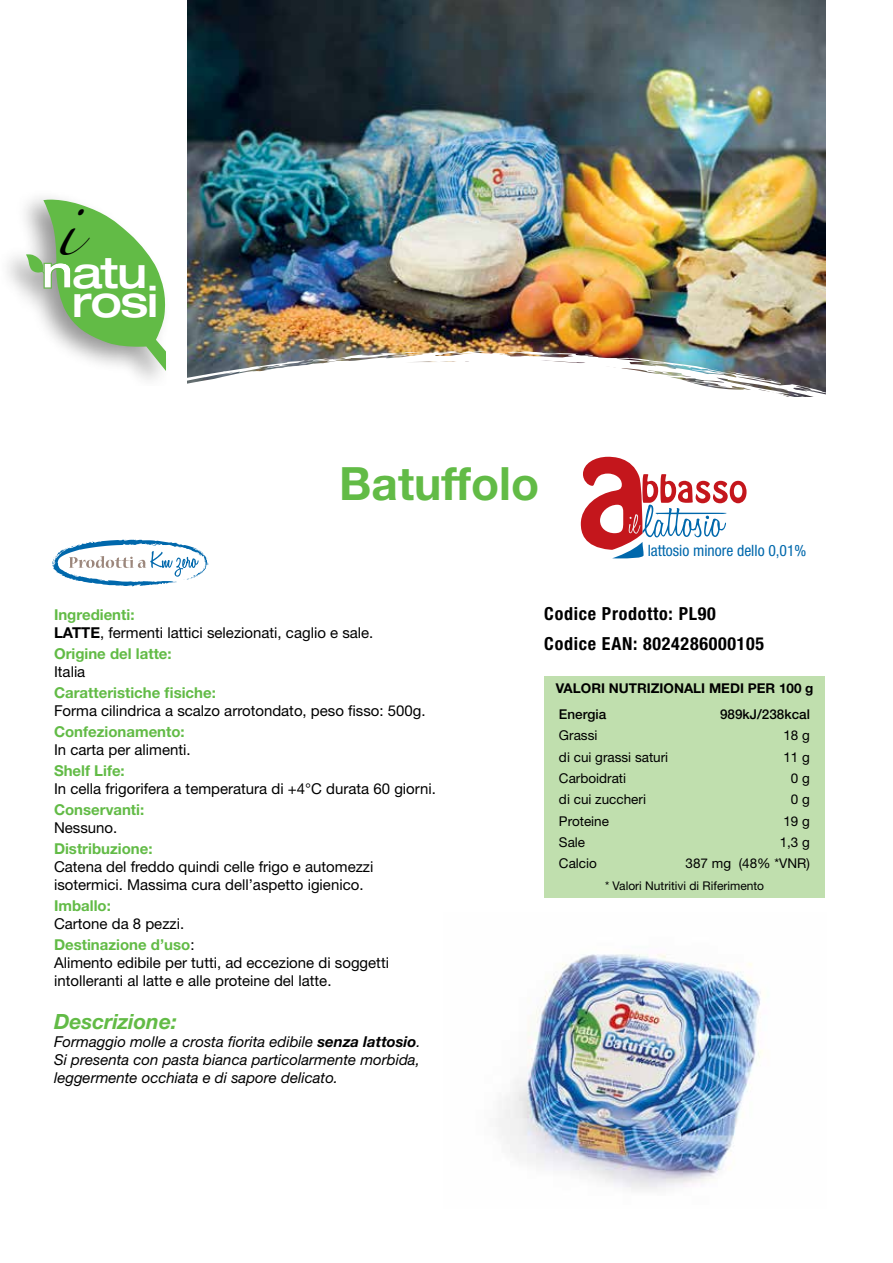
<style>
.page{position:relative;width:893px;height:1263px;background:#fff}
.page>*{position:absolute;margin:0;border:0;box-sizing:border-box;transform-origin:0 0}
.t1{font:49.95px "Zapfino";color:#000}
.t2{font:700 45.9px "Helvetica Neue LT";color:#62bb46}
.t3{font:500 expanded 43.05px "Helvetica Neue LT";letter-spacing:-.03em;color:#fff}
.t4{font:italic 700 21px "Helvetica Neue LT";color:#62bb46}
.t5{font:700 condensed 18px/30px "Helvetica Neue LT";letter-spacing:.04em;color:#000}
.t6{font:condensed 15.6px "Helvetica Neue LT";color:#0068ac}
.t7{font:15px/18px "Helvetica Neue LT";color:#000}
.t8{font:italic 15px/18px "Helvetica Neue LT";color:#000;text-align:justify}
.t9{font:700 15px "Helvetica Neue LT";color:#62bb46}
.t10{font:700 15px "Helvetica Neue LT";color:#000}
.t11{font:13.5px "Helvetica Neue LT";color:#000}
.t12{font:700 13.5px "Helvetica Neue LT";color:#000}
.t13{font:500 13.5px "Helvetica Neue LT";color:#000}
.t14{font:12px "Helvetica Neue LT";color:#000}
.s1{font-weight:700;color:#62bb46}
.s2{font-weight:700}
</style>
<div class="page">
<img style="left:498px;top:954px;width:265px;height:236px">
<img style="left:187px;top:0;width:638px;height:351px">
<svg style="left:187px;top:351px;width:639px;height:106px"></svg>
<svg style="left:710px;top:368px;width:8px;height:2px"></svg>
<svg style="left:725px;top:371px;width:36px;height:22px"></svg>
<svg style="left:690px;top:380px;width:24px;height:4px"></svg>
<svg style="left:663px;top:368px;width:16px;height:6px"></svg>
<svg style="left:511px;top:351px;width:9px;height:4px"></svg>
<svg style="left:556px;top:370px;width:17px;height:1px"></svg>
<svg style="left:187px;top:357px;width:260px;height:48px"></svg>
<svg style="left:581px;top:457px;width:165px;height:101px"></svg>
<div style="left:544px;top:676px;width:281px;height:221px;background:#c0dfae"></div>
<div style="left:0;top:189px;width:172px;height:197px;background:#000;opacity:.41"></div>
<svg style="left:26px;top:200px;width:140px;height:171px"></svg>
<svg style="left:52px;top:540px;width:157px;height:47px"></svg>
<h1 class="t1" style="left:55px;top:209px;width:24px">i</h1>
<h3 class="t3" style="left:72px;top:246px;width:76px">atu</h3>
<h3 class="t3" style="left:72px;top:275px;width:87px">rosi</h3>
<h2 class="t2" style="left:339px;top:455px;width:201px">Batuffolo</h2>
<p class="t6" style="left:648px;top:542px;width:160px">lattosio minore dello 0,01%</p>
<p class="t9" style="left:54px;top:605px;width:82px">Ingredienti:</p>
<p class="t10" style="left:54px;top:623px;width:10px">LATTE</p>
<p class="t7" style="left:100px;top:623px;width:275px">, fermenti lattici selezionati, caglio e sale.</p>
<p class="t9" style="left:54px;top:644px;width:119px">Origine del latte:</p>
<p class="t7" style="left:54px;top:662px;width:33px">Italia</p>
<p class="t9" style="left:54px;top:683px;width:163px">Caratteristiche fisiche:</p>
<p class="t7" style="left:54px;top:701px;width:373px">Forma cilindrica a scalzo arrotondato, peso fisso: 500g.</p>
<p class="t9" style="left:54px;top:722px;width:132px">Confezionamento:</p>
<p class="t7" style="left:54px;top:740px;width:138px">In carta per alimenti.</p>
<p class="t9" style="left:54px;top:761px;width:72px">Shelf Life:</p>
<p class="t7" style="left:54px;top:779px;width:383px">In cella frigorifera a temperatura di +4°C durata 60 giorni.</p>
<p class="t9" style="left:54px;top:800px;width:92px">Conservanti:</p>
<p class="t7" style="left:54px;top:818px;width:65px">Nessuno.</p>
<p class="t9" style="left:54px;top:839px;width:100px">Distribuzione:</p>
<p class="t7" style="left:54px;top:857px;width:321px">Catena del freddo quindi celle frigo e automezzi isotermici. Massima cura dell’aspetto igienico.</p>
<p class="t9" style="left:54px;top:896px;width:58px">Imballo:</p>
<p class="t7" style="left:54px;top:913px;width:142px;line-height:21px">Cartone da 8 pezzi.<br><span class="s1">Destinazione d’uso</span>:</p>
<p class="t7" style="left:54px;top:953px;width:337px">Alimento edibile per tutti, ad eccezione di soggetti intolleranti al latte e alle proteine del latte.</p>
<h3 class="t4" style="left:54px;top:1009px;width:124px">Descrizione:</h3>
<p class="t8" style="left:54px;top:1032px;width:368px">Formaggio molle a crosta fiorita edibile <span class="s2">senza lattosio</span>.<br>Si presenta con pasta bianca particolarmente morbida, leggermente occhiata e di sapore delicato.</p>
<p class="t5" style="left:544px;top:598px;width:221px">Codice Prodotto: PL90<br>Codice EAN: 8024286000105</p>
<p class="t12" style="left:556px;top:680px;width:259px">Valori nutrizionali medi per 100 g</p>
<p class="t13" style="left:559px;top:706px;width:49px">Energia</p>
<p class="t13" style="left:720px;top:706px;width:91px">989kJ/238kcal</p>
<p class="t11" style="left:559px;top:728px;width:40px">Grassi</p>
<p class="t11" style="left:783px;top:728px;width:28px">18 g</p>
<p class="t11" style="left:559px;top:749px;width:111px">di cui grassi saturi</p>
<p class="t11" style="left:783px;top:749px;width:28px">11 g</p>
<p class="t11" style="left:559px;top:770px;width:69px">Carboidrati</p>
<p class="t11" style="left:791px;top:770px;width:21px">0 g</p>
<p class="t11" style="left:559px;top:791px;width:88px">di cui zuccheri</p>
<p class="t11" style="left:791px;top:791px;width:21px">0 g</p>
<p class="t11" style="left:559px;top:813px;width:52px">Proteine</p>
<p class="t11" style="left:783px;top:813px;width:28px">19 g</p>
<p class="t11" style="left:559px;top:834px;width:28px">Sale</p>
<p class="t11" style="left:780px;top:834px;width:32px">1,3 g</p>
<p class="t11" style="left:559px;top:855px;width:39px">Calcio</p>
<p class="t11" style="left:686px;top:855px;width:126px">387 mg (48% *VNR)</p>
<p class="t14" style="left:605px;top:878px;width:161px">* Valori Nutritivi di Riferimento</p>
</div>
